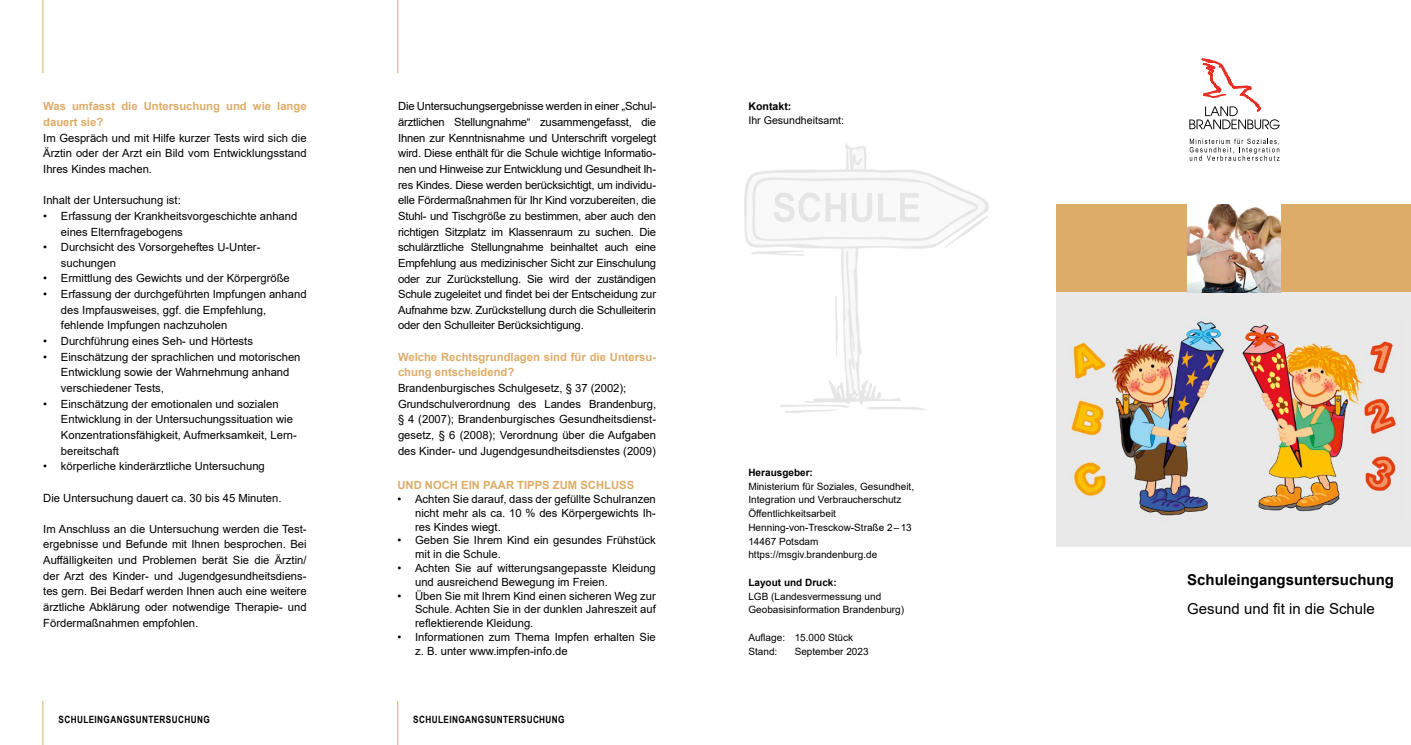
<style>
.page{position:relative;width:1411px;height:745px;background:#fff}
.page>*{position:absolute;margin:0;border:0;box-sizing:border-box;transform-origin:0 0}
.t1{font:700 15px "Arial";color:#000}
.t2{font:15px "Arial";color:#000}
.t3{font:11.25px/15.6px "Arial";color:#000}
.t4{font:700 11.25px/15.6px "Arial";color:#ddac68}
.t5{font:10.62px "Arial";color:#000}
.t6{font:700 10.62px "Arial";color:#000}
.t7{font:10px/13.8px "Arial";color:#000}
.t8{font:700 10px "Arial Narrow";letter-spacing:.04em;color:#000}
.t9{font:700 10px "Arial";color:#000}
</style>
<div class="page">
<hr style="left:43px;top:0;width:1px;height:73px;background:#ddac68">
<hr style="left:397px;top:0;width:1px;height:73px;background:#ddac68">
<hr style="left:43px;top:700px;width:1px;height:44px;background:#ddac68">
<hr style="left:397px;top:700px;width:1px;height:44px;background:#ddac68">
<img style="left:744px;top:143px;width:245px;height:270px">
<div style="left:1056px;top:204px;width:354px;height:88px;background:#ddac68"></div>
<div style="left:1056px;top:292px;width:354px;height:254px;background:#e9e9e9"></div>
<img style="left:1069px;top:321px;width:327px;height:195px">
<img style="left:1187px;top:204px;width:92px;height:88px">
<svg style="left:1189px;top:138px;width:90px;height:23px"></svg>
<svg style="left:1189px;top:58px;width:90px;height:71px"></svg>
<p class="t4" style="left:43px;top:99px;width:265px">Was umfasst die Untersuchung und wie lange dauert sie?</p>
<p class="t3" style="left:43px;top:130px;width:265px;text-align:justify">Im Gespräch und mit Hilfe kurzer Tests wird sich die Ärztin oder der Arzt ein Bild vom Entwicklungsstand Ihres Kindes machen.</p>
<p class="t3" style="left:43px;top:192px;width:139px">Inhalt der Untersuchung ist:</p>
<p class="t3" style="left:61px;top:208px;width:238px;text-indent:-18px">• Erfassung der Krankheitsvorgeschichte anhand eines Elternfragebogens</p>
<p class="t3" style="left:61px;top:239px;width:201px;text-indent:-18px">• Durchsicht des Vorsorgeheftes U-Unter&shy;suchungen</p>
<p class="t3" style="left:43px;top:270px;width:248px">• Ermittlung des Gewichts und der Körpergröße</p>
<p class="t3" style="left:61px;top:286px;width:247px;text-indent:-18px">• Erfassung der durchgeführten Impfungen anhand des Impfausweises, ggf. die Empfehlung, fehlende Impfungen nachzuholen</p>
<p class="t3" style="left:43px;top:333px;width:211px">• Durchführung eines Seh- und Hörtests</p>
<p class="t3" style="left:61px;top:348px;width:241px;text-indent:-18px">• Einschätzung der sprachlichen und motorischen<br>Entwicklung sowie der Wahrnehmung anhand verschiedener Tests,</p>
<p class="t3" style="left:61px;top:395px;width:237px;text-indent:-18px">• Einschätzung der emotionalen und sozialen Entwicklung in der Untersuchungssituation wie Konzentrationsfähigkeit, Aufmerksamkeit, Lern&shy;bereitschaft</p>
<p class="t3" style="left:43px;top:458px;width:223px">• körperliche kinderärztliche Untersuchung</p>
<p class="t3" style="left:43px;top:489px;width:240px">Die Untersuchung dauert ca. 30 bis 45 Minuten.</p>
<p class="t3" style="left:43px;top:520px;width:265px;text-align:justify">Im Anschluss an die Untersuchung werden die Test&shy;ergebnisse und Befunde mit Ihnen besprochen. Bei Auffälligkeiten und Problemen berät Sie die Ärztin/ der Arzt des Kinder- und Jugendgesundheitsdiens&shy;tes gern. Bei Bedarf werden Ihnen auch eine weitere ärztliche Abklärung oder notwendige Therapie- und Fördermaßnahmen empfohlen.</p>
<p class="t3" style="left:398px;top:98px;width:259px;text-align:justify">Die Untersuchungsergebnisse werden in einer „Schul&shy;ärztlichen Stellungnahme“ zusammengefasst, die Ihnen zur Kenntnisnahme und Unterschrift vorgelegt wird. Diese enthält für die Schule wichtige Informatio&shy;nen und Hinweise zur Entwicklung und Gesundheit Ih&shy;res Kindes. Diese werden berücksichtigt, um individu&shy;elle Fördermaßnahmen für Ihr Kind vorzubereiten, die Stuhl- und Tischgröße zu bestimmen, aber auch den richtigen Sitzplatz im Klassenraum zu suchen. Die schulärztliche Stellungnahme beinhaltet auch eine Empfehlung aus medizinischer Sicht zur Einschulung oder zur Zurückstellung. Sie wird der zuständigen Schule zugeleitet und findet bei der Entscheidung zur Aufnahme bzw. Zurückstellung durch die Schulleiterin oder den Schulleiter Berücksichtigung.</p>
<p class="t4" style="left:398px;top:349px;width:259px">Welche Rechtsgrundlagen sind für die Untersu&shy;chung entscheidend?</p>
<p class="t3" style="left:398px;top:380px;width:259px">Brandenburgisches Schulgesetz, § 37 (2002); Grundschulverordnung des Landes Brandenburg, § 4 (2007); Brandenburgisches Gesundheitsdienst&shy;gesetz, § 6 (2008); Verordnung über die Aufgaben des Kinder- und Jugendgesundheitsdienstes (2009)</p>
<p class="t4" style="left:397px;top:477px;width:238px">UND NOCH EIN PAAR TIPPS ZUM SCHLUSS</p>
<p class="t3" style="left:415px;top:492px;width:242px;line-height:13.8px;text-align:justify;text-indent:-18px">• Achten Sie darauf, dass der gefüllte Schulranzen nicht mehr als ca. 10 % des Körpergewichts Ih&shy;res Kindes wiegt.</p>
<p class="t3" style="left:415px;top:533px;width:242px;line-height:13.8px;text-indent:-18px">• Geben Sie Ihrem Kind ein gesundes Frühstück mit in die Schule.</p>
<p class="t3" style="left:415px;top:560px;width:242px;line-height:13.8px;text-indent:-18px">• Achten Sie auf witterungsangepasste Kleidung und ausreichend Bewegung im Freien.</p>
<p class="t3" style="left:415px;top:588px;width:242px;line-height:13.8px;text-align:justify;text-indent:-18px">• Üben Sie mit Ihrem Kind einen sicheren Weg zur Schule. Achten Sie in der dunklen Jahreszeit auf reflektierende Kleidung.</p>
<p class="t3" style="left:415px;top:629px;width:242px;line-height:13.8px;text-indent:-18px">• Informationen zum Thema Impfen erhalten Sie z. B. unter www.impfen-info.de</p>
<p class="t8" style="left:58px;top:711px;width:153px">SCHULEINGANGSUNTERSUCHUNG</p>
<p class="t8" style="left:413px;top:711px;width:153px">SCHULEINGANGSUNTERSUCHUNG</p>
<p class="t6" style="left:748px;top:99px;width:45px">Kontakt:</p>
<p class="t5" style="left:748px;top:112px;width:97px">Ihr Gesundheitsamt:</p>
<p class="t9" style="left:748px;top:465px;width:66px">Herausgeber:</p>
<p class="t7" style="left:748px;top:478px;width:167px">Ministerium für Soziales, Gesundheit,<br>Integration und Verbraucherschutz<br>Öffentlichkeitsarbeit<br>Henning-von-Tresckow-Straße 2–13<br>14467 Potsdam https://msgiv.brandenburg.de</p>
<p class="t9" style="left:748px;top:575px;width:90px">Layout und Druck:</p>
<p class="t7" style="left:748px;top:588px;width:157px">LGB (Landesvermessung und<br>Geobasisinformation Brandenburg)</p>
<p class="t7" style="left:748px;top:630px;width:106px">Auflage: 15.000 Stück<br>Stand:</p>
<p class="t7" style="left:794px;top:643px;width:75px">September 2023</p>
<h1 class="t1" style="left:1187px;top:569px;width:208px">Schuleingangsuntersuchung</h1>
<h1 class="t2" style="left:1187px;top:597px;width:189px">Gesund und fit in die Schule</h1>
</div>
